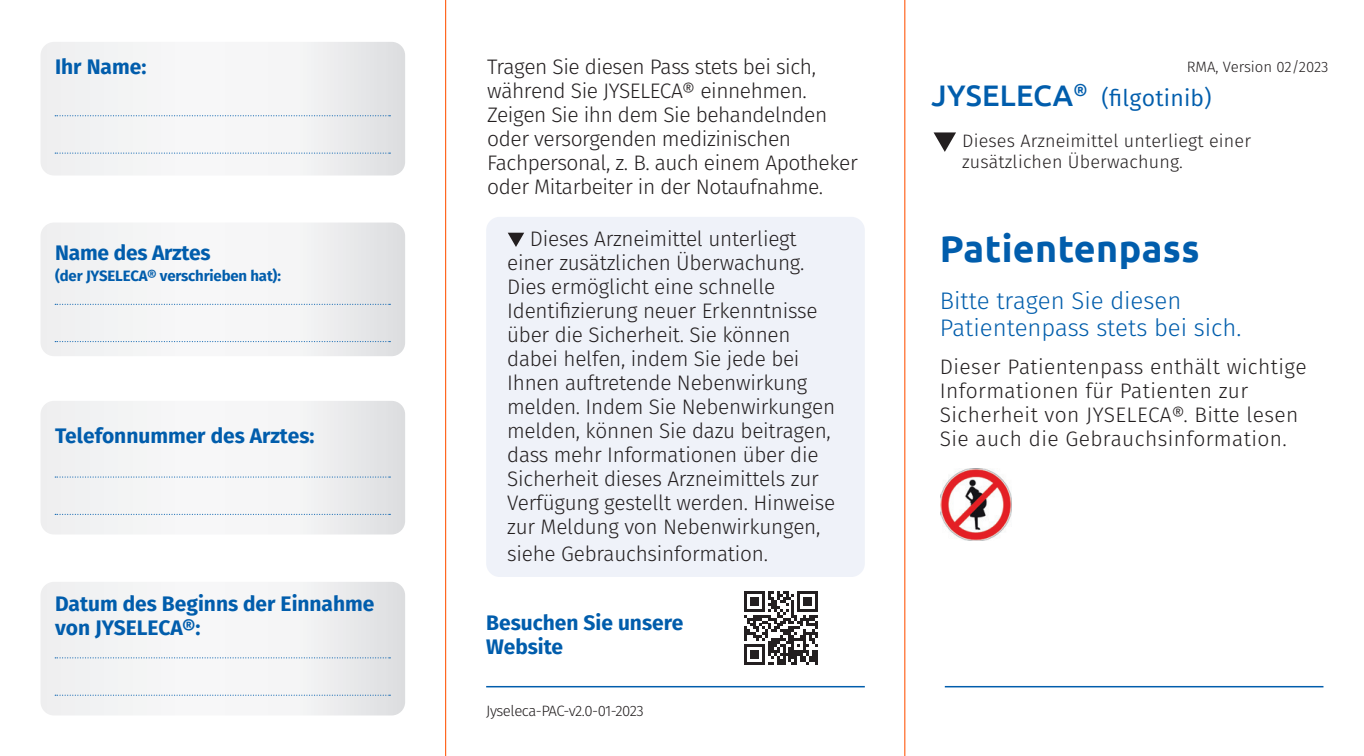
<style>
.page{position:relative;width:1364px;height:756px;background:#fff}
.page>*{position:absolute;margin:0;border:0;box-sizing:border-box;transform-origin:0 0}
.t1{font:700 37.5px "Ubuntu";letter-spacing:.01em;color:#015dac}
.t2{font:300 24px/27px "Fira Sans";color:#015dac}
.t3{font:23.1px "Fira Sans";letter-spacing:.01em;color:#015dac}
.t4{font:300 21px/24px "Fira Sans";letter-spacing:-.01em;color:#231f20}
.t5{font:300 21px/24px "Fira Sans";letter-spacing:.02em;color:#231f20}
.t6{font:700 21px/24px "Fira Sans";color:#015dac}
.t7{font:300 18px/21px "Fira Sans";letter-spacing:.01em;color:#231f20}
.t8{font:700 15px "Fira Sans";letter-spacing:-.01em;color:#015dac}
.t9{font:300 15px "Fira Sans";letter-spacing:-.03em;color:#231f20}
.t10{font:300 15px "Fira Sans";color:#231f20}
.s1{font-family:"Ubuntu";font-weight:500;font-size:29.7px}
</style>
<div class="page">
<hr style="left:445px;top:0;width:1px;height:756px;background:#ff5000">
<hr style="left:904px;top:0;width:1px;height:756px;background:#ff5000">
<svg style="left:41px;top:42px;width:364px;height:134px"></svg>
<svg style="left:41px;top:223px;width:364px;height:133px"></svg>
<svg style="left:41px;top:401px;width:364px;height:134px"></svg>
<svg style="left:41px;top:582px;width:364px;height:134px"></svg>
<div style="left:486px;top:217px;width:379px;height:360px;background:#eff2f9;border-radius:14px"></div>
<svg style="left:508px;top:233px;width:16px;height:14px"></svg>
<hr style="left:486px;top:686px;width:379px;height:1px;background:#015dac">
<hr style="left:944px;top:686px;width:379px;height:1px;background:#015dac">
<svg style="left:55px;top:115px;width:335px;height:1px"></svg>
<svg style="left:55px;top:477px;width:335px;height:1px"></svg>
<svg style="left:55px;top:304px;width:335px;height:1px"></svg>
<svg style="left:55px;top:657px;width:335px;height:1px"></svg>
<svg style="left:55px;top:153px;width:335px;height:1px"></svg>
<svg style="left:55px;top:341px;width:335px;height:1px"></svg>
<svg style="left:55px;top:514px;width:335px;height:1px"></svg>
<svg style="left:55px;top:695px;width:335px;height:1px"></svg>
<svg style="left:933px;top:132px;width:23px;height:20px"></svg>
<img style="left:940px;top:469px;width:71px;height:71px">
<svg style="left:744px;top:591px;width:74px;height:74px"></svg>
<p class="t6" style="left:55px;top:53px;width:93px">Ihr Name:</p>
<p class="t6" style="left:55px;top:239px;width:157px">Name des Arztes</p>
<p class="t8" style="left:55px;top:263px;width:227px">(der JYSELECA® verschrieben hat):</p>
<p class="t6" style="left:55px;top:422px;width:261px">Telefonnummer des Arztes:</p>
<p class="t6" style="left:55px;top:590px;width:321px">Datum des Beginns der Einnahme von JYSELECA®:</p>
<p class="t4" style="left:487px;top:55px;width:330px">Tragen Sie diesen Pass stets bei sich,</p>
<p class="t10" style="left:1186px;top:56px;width:143px">RMA, Version 02/2023</p>
<p class="t4" style="left:487px;top:79px;width:372px">während Sie JYSELECA® einnehmen.<br>Zeigen Sie ihn dem Sie behandelnden oder versorgenden medizinischen Fachpersonal, z. B. auch einem Apotheker oder Mitarbeiter in der Notaufnahme.</p>
<p class="t3" style="left:931px;top:80px;width:282px"><span class="s1">JYSELECA</span><sup>®</sup> (filgotinib)</p>
<p class="t7" style="left:962px;top:130px;width:290px">Dieses Arzneimittel unterliegt einer zusätzlichen Überwachung.</p>
<p class="t4" style="left:507px;top:227px;width:330px;text-indent:23px">Dieses Arzneimittel unterliegt einer zusätzlichen Überwachung.<br>Dies ermöglicht eine schnelle Identifizierung neuer Erkenntnisse über die Sicherheit. Sie können dabei helfen, indem Sie jede bei Ihnen auftretende Nebenwirkung melden. Indem Sie Nebenwirkungen melden, können Sie dazu beitragen, dass mehr Informationen über die Sicherheit dieses Arzneimittels zur Verfügung gestellt werden. Hinweise zur Meldung von Nebenwirkungen,</p>
<p class="t4" style="left:507px;top:542px;width:262px">siehe Gebrauchsinformation.</p>
<p class="t6" style="left:486px;top:610px;width:199px">Besuchen Sie unsere<br>Website</p>
<p class="t9" style="left:486px;top:700px;width:159px">Jyseleca-PAC-v2.0-01-2023</p>
<p class="t1" style="left:939px;top:226px;width:261px">Patientenpass</p>
<p class="t2" style="left:939px;top:286px;width:303px">Bitte tragen Sie diesen<br>Patientenpass stets bei sich.</p>
<p class="t5" style="left:939px;top:354px;width:368px">Dieser Patientenpass enthält wichtige Informationen für Patienten zur Sicherheit von JYSELECA®. Bitte lesen Sie auch die Gebrauchsinformation.</p>
</div>
